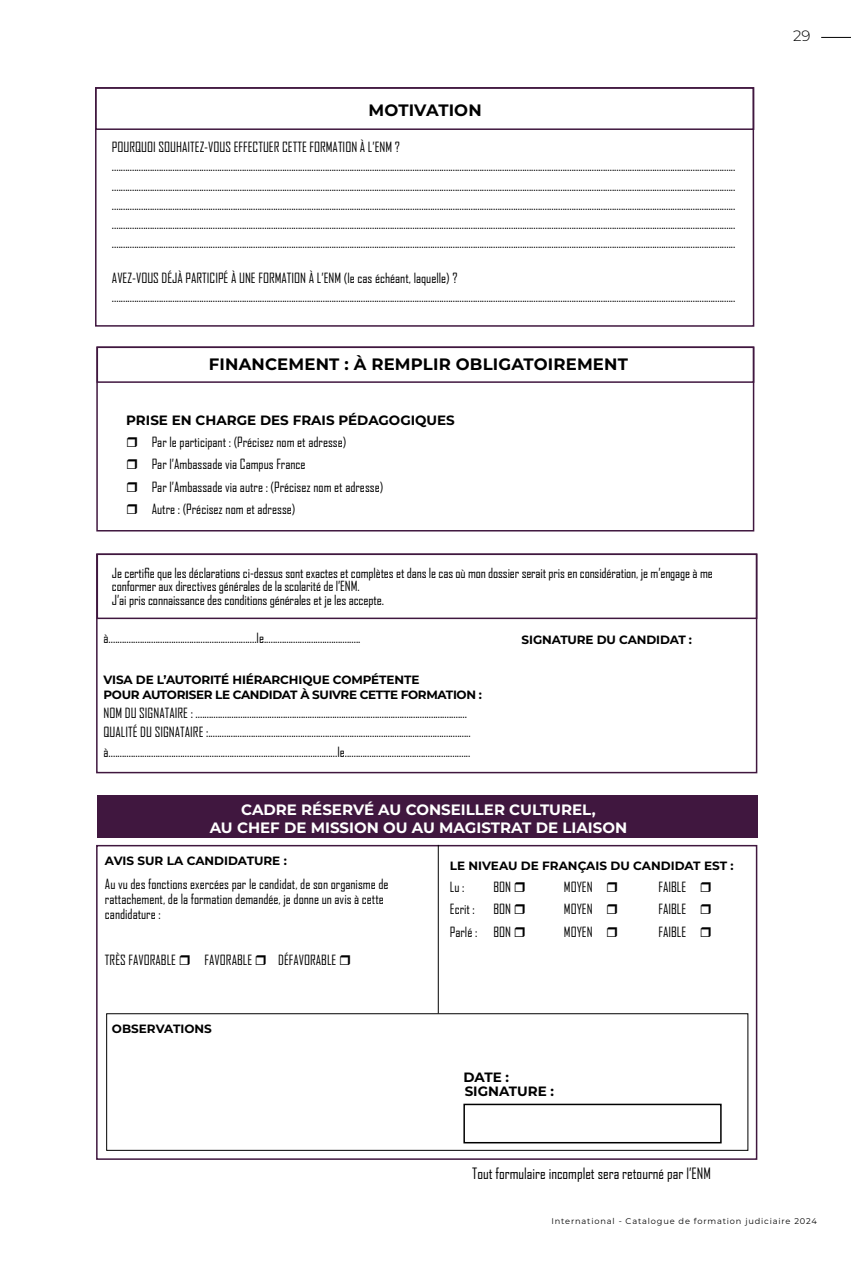
<style>
.page{position:relative;width:851px;height:1263px;background:#fff}
.page>*{position:absolute;margin:0;border:0;box-sizing:border-box;transform-origin:0 0}
.t1{font:700 16.5px "Montserrat";letter-spacing:.01em;color:#000}
.t2{font:700 15px/18px "Montserrat";color:#fff;text-align:center}
.t3{font:15px "Agency FB";color:#000}
.t4{font:300 15px "Montserrat";color:#000}
.t5{font:13.5px/19.2px "Agency FB";color:#000}
.t6{font:700 13.5px/13.5px "Montserrat";color:#000}
.t7{font:13.35px/13.5px "Agency FB";letter-spacing:-.01em;color:#000}
.t8{font:700 12px "Montserrat";letter-spacing:-.01em;color:#000}
.t9{font:700 12px/15px "Montserrat";letter-spacing:-.03em;color:#000}
.t10{font:8.25px "Montserrat";letter-spacing:.1em;color:#000}
</style>
<div class="page">
<svg style="left:821px;top:37px;width:29px;height:1px"></svg>
<div style="left:95px;top:87px;width:659px;height:43px;border:2px solid #40173f"></div>
<div style="left:96px;top:346px;width:658px;height:37px;border:2px solid #40173f"></div>
<div style="left:96px;top:553px;width:661px;height:66px;border:2px solid #40173f"></div>
<div style="left:97px;top:795px;width:660px;height:42px;background:#40173f"></div>
<div style="left:95px;top:87px;width:659px;height:240px;border:2px solid #40173f"></div>
<div style="left:96px;top:346px;width:658px;height:185px;border:2px solid #40173f"></div>
<div style="left:96px;top:553px;width:661px;height:220px;border:2px solid #40173f"></div>
<div style="left:96px;top:845px;width:661px;height:315px;border:2px solid #40173f"></div>
<div style="left:106px;top:1013px;width:642px;height:138px;border:1px solid #000"></div>
<div style="left:463px;top:1104px;width:258px;height:39px;border:2px solid #000"></div>
<hr style="left:438px;top:845px;width:1px;height:168px;background:#000">
<p class="t1" style="left:368px;top:98px;width:115px">MOTIVATION</p>
<p class="t5" style="left:112px;top:137px;width:624px">POURQUOI SOUHAITEZ-VOUS EFFECTUER CETTE FORMATION À L’ENM ? ...................................................................................................................................................................................................................................................................................... ...................................................................................................................................................................................................................................................................................... ...................................................................................................................................................................................................................................................................................... ...................................................................................................................................................................................................................................................................................... ......................................................................................................................................................................................................................................................................................</p>
<p class="t5" style="left:112px;top:268px;width:624px">AVEZ-VOUS DÉJÀ PARTICIPÉ À UNE FORMATION À L’ENM (le cas échéant, laquelle) ? ......................................................................................................................................................................................................................................................................................</p>
<p class="t1" style="left:209px;top:353px;width:420px">FINANCEMENT : À REMPLIR OBLIGATOIREMENT</p>
<p class="t6" style="left:126px;top:413px;width:330px">PRISE EN CHARGE DES FRAIS PÉDAGOGIQUES</p>
<p class="t5" style="left:152px;top:431px;width:233px;line-height:22.2px">Par le participant : (Précisez nom et adresse)<br>Par l’Ambassade via Campus France<br>Par l’Ambassade via autre : (Précisez nom et adresse)<br>Autre : (Précisez nom et adresse)</p>
<p class="t7" style="left:112px;top:566px;width:602px">Je certifie que les déclarations ci-dessus sont exactes et complètes et dans le cas où mon dossier serait pris en considération, je m’engage à me conformer aux directives générales de la scolarité de l’ENM.<br>J’ai pris connaissance des conditions générales et je les accepte.</p>
<p class="t5" style="left:103px;top:628px;width:258px">à..................................................................le...........................................</p>
<p class="t9" style="left:103px;top:671px;width:380px">VISA DE L’AUTORITÉ HIÉRARCHIQUE COMPÉTENTE<br>POUR AUTORISER LE CANDIDAT À SUIVRE CETTE FORMATION :</p>
<p class="t5" style="left:103px;top:703px;width:368px">NOM DU SIGNATAIRE : .........................................................................................................................<br>QUALITÉ DU SIGNATAIRE :..................................................................................................................... à......................................................................................................le........................................................</p>
<p class="t8" style="left:521px;top:631px;width:172px">SIGNATURE DU CANDIDAT :</p>
<p class="t2" style="left:210px;top:800px;width:419px">CADRE RÉSERVÉ AU CONSEILLER CULTUREL,<br>AU CHEF DE MISSION OU AU MAGISTRAT DE LIAISON</p>
<p class="t8" style="left:105px;top:852px;width:183px">AVIS SUR LA CANDIDATURE :</p>
<p class="t5" style="left:105px;top:876px;width:285px;line-height:15px">Au vu des fonctions exercées par le candidat, de son organisme de rattachement, de la formation demandée, je donne un avis à cette candidature :</p>
<p class="t5" style="left:105px;top:950px;width:73px">TRÈS FAVORABLE</p>
<p class="t5" style="left:204px;top:950px;width:49px">FAVORABLE</p>
<p class="t5" style="left:278px;top:950px;width:60px">DÉFAVORABLE</p>
<p class="t8" style="left:112px;top:1020px;width:101px">OBSERVATIONS</p>
<p class="t8" style="left:450px;top:857px;width:285px">LE NIVEAU DE FRANÇAIS DU CANDIDAT EST :</p>
<p class="t5" style="left:450px;top:877px;width:16px">Lu :</p>
<p class="t5" style="left:493px;top:877px;width:19px">BON</p>
<p class="t5" style="left:564px;top:877px;width:30px">MOYEN</p>
<p class="t5" style="left:658px;top:877px;width:29px">FAIBLE</p>
<p class="t5" style="left:450px;top:899px;width:26px">Ecrit :</p>
<p class="t5" style="left:493px;top:899px;width:19px">BON</p>
<p class="t5" style="left:564px;top:899px;width:30px">MOYEN</p>
<p class="t5" style="left:658px;top:899px;width:29px">FAIBLE</p>
<p class="t5" style="left:450px;top:922px;width:63px">Parlé : BON</p>
<p class="t5" style="left:564px;top:922px;width:30px">MOYEN</p>
<p class="t5" style="left:658px;top:922px;width:29px">FAIBLE</p>
<p class="t6" style="left:463px;top:1070px;width:92px">DATE :<br>SIGNATURE :</p>
<p class="t3" style="left:472px;top:1164px;width:240px">Tout formulaire incomplet sera retourné par l’ENM</p>
<p class="t4" style="left:793px;top:25px;width:19px">29</p>
<p class="t10" style="left:551px;top:1215px;width:267px">International - Catalogue de formation judiciaire 2024</p>
</div>
